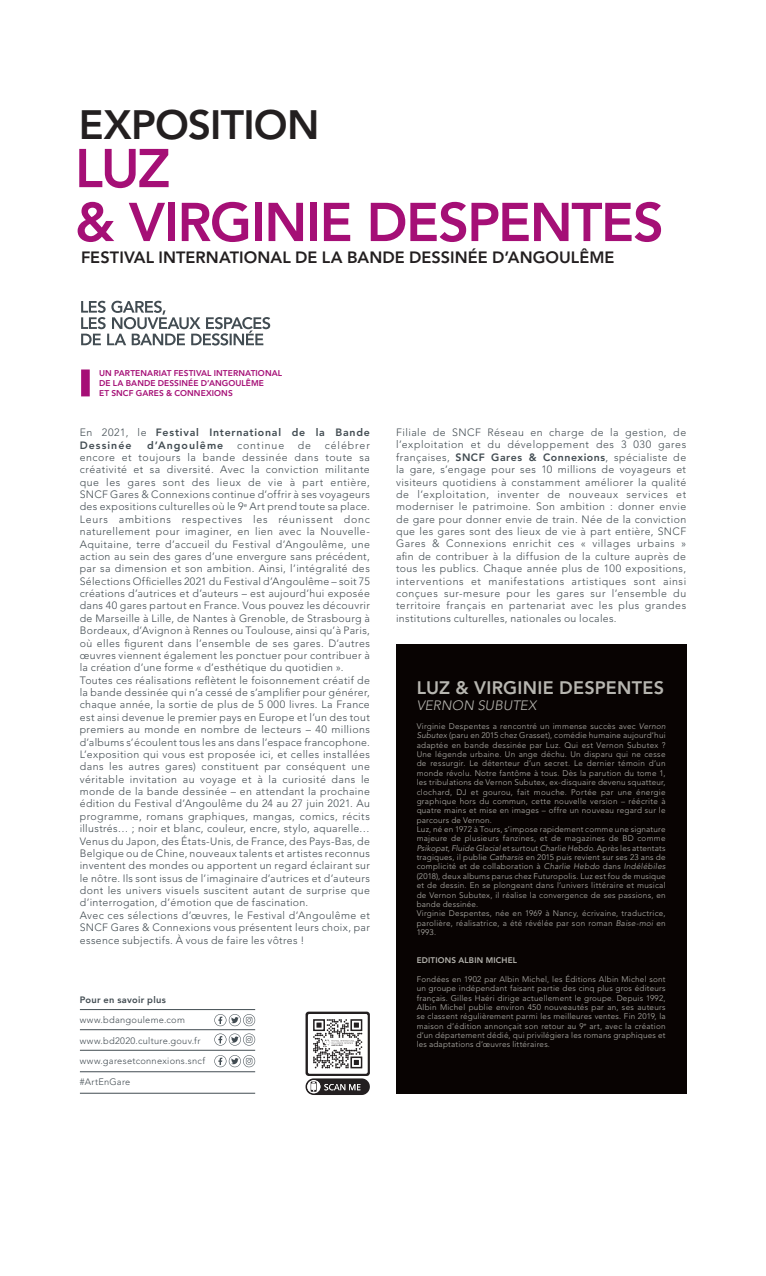
<style>
.page{position:relative;width:766px;height:1276px;background:#fff}
.page>*{position:absolute;margin:0;border:0;box-sizing:border-box;transform-origin:0 0}
.t1{font:800 54px/54px "Avenir LT Std";letter-spacing:-.025em;color:#a50f76}
.t2{font:800 40.73px "Avenir LT Std";letter-spacing:-.02em;color:#231f20}
.t3{font:800 18px "Avenir LT Std";letter-spacing:.015em;color:#b7b6b0}
.t4{font:800 16.2px "Avenir LT Std";letter-spacing:.005em;color:#231f20}
.t5{font:italic 300 13.5px "Avenir LT Std";letter-spacing:.015em;color:#b7b6b0}
.t6{font:300 10.58px/12.4px "Avenir LT Std";letter-spacing:.035em;color:#424c52}
.t7{font:800 10.58px/12.4px "Avenir LT Std";letter-spacing:.075em;color:#424c52}
.t8{font:800 10.58px "Avenir LT Std";letter-spacing:.095em;color:#424c52}
.t9{font:300 10.58px "Avenir LT Std";letter-spacing:.085em;color:#424c52}
.t10{font:300 9.22px "Avenir LT Std";letter-spacing:.03em;color:#424c52}
.t11{font:800 9.22px "Avenir";letter-spacing:.035em;color:#424c52}
.t12{font:800 8.33px/10.1px "Avenir LT Std";letter-spacing:.01em;color:#a50f76}
.t13{font:300 8.1px/9.5px "Avenir LT Std";letter-spacing:.03em;color:#b7b6b0}
.t14{font:800 8.1px "Avenir LT Std";letter-spacing:.025em;color:#b7b6b0}
.s1{font-weight:300}
.s2{font-weight:800}
.s3{font-style:italic}
</style>
<div class="page">
<div style="left:81px;top:369px;width:9px;height:27px;background:#a50f76"></div>
<svg style="left:81px;top:301px;width:189px;height:44px"></svg>
<div style="left:396px;top:643px;width:290px;height:450px;background:#080302"></div>
<hr style="left:80px;top:1009px;width:175px;height:1px;background:#424c52">
<hr style="left:80px;top:1029px;width:175px;height:1px;background:#424c52">
<hr style="left:80px;top:1050px;width:175px;height:1px;background:#424c52">
<svg style="left:214px;top:1014px;width:41px;height:12px"></svg>
<svg style="left:214px;top:1033px;width:41px;height:12px"></svg>
<svg style="left:214px;top:1055px;width:41px;height:12px"></svg>
<hr style="left:80px;top:1071px;width:175px;height:1px;background:#424c52">
<hr style="left:80px;top:1093px;width:175px;height:1px;background:#424c52">
<svg style="left:305px;top:1011px;width:65px;height:84px"></svg>
<h2 class="t2" style="left:79px;top:101px;width:242px">EXPOSITION</h2>
<h1 class="t1" style="left:75px;top:141px;width:590px">LUZ<br>&amp; VIRGINIE DESPENTES</h1>
<h3 class="t4" style="left:81px;top:248px;width:534px">FESTIVAL INTERNATIONAL DE LA BANDE DESSINÉE D’ANGOULÊME</h3>
<p class="t12" style="left:99px;top:368px;width:184px">UN PARTENARIAT FESTIVAL INTERNATIONAL<br>DE LA BANDE DESSINÉE D’ANGOULÊME<br>ET SNCF GARES &amp; CONNEXIONS</p>
<p class="t7" style="left:80px;top:426px;width:291px"><span class="s1">En 2021, le</span> Festival International de la Bande<br>Dessinée</p>
<p class="t6" style="left:80px;top:439px;width:291px;text-indent:245px">célébrer encore et toujours la bande dessinée dans toute sa créativité et sa diversité. Avec la conviction militante que les gares sont des lieux de vie à part entière, SNCF Gares &amp; Connexions continue d’offrir à ses voyageurs des expositions culturelles où le 9<sup>e</sup> Art prend toute sa place.<br>Leurs ambitions respectives les réunissent donc naturellement pour imaginer, en lien avec la Nouvelle-Aquitaine, terre d’accueil du Festival d’Angoulême, une action au sein des gares d’une envergure sans précédent, par sa dimension et son ambition. Ainsi, l’intégralité des Sélections Officielles 2021 du Festival d’Angoulême – soit 75 créations d’autrices et d’auteurs – est aujourd’hui exposée dans 40 gares partout en France. Vous pouvez les découvrir de Marseille à Lille, de Nantes à Grenoble, de Strasbourg à Bordeaux, d’Avignon à Rennes ou Toulouse, ainsi qu’à Paris, où elles figurent dans l’ensemble de ses gares. D’autres œuvres viennent également les ponctuer pour contribuer à la création d’une forme « d’esthétique du quotidien ».<br>Toutes ces réalisations reflètent le foisonnement créatif de la bande dessinée qui n’a cessé de s’amplifier pour générer, chaque année, la sortie de plus de 5 000 livres. La France est ainsi devenue le premier pays en Europe et l’un des tout premiers au monde en nombre de lecteurs – 40 millions d’albums s’écoulent tous les ans dans l’espace francophone.<br>L’exposition qui vous est proposée ici, et celles installées dans les autres gares) constituent par conséquent une véritable invitation au voyage et à la curiosité dans le monde de la bande dessinée – en attendant la prochaine édition du Festival d’Angoulême du 24 au 27 juin 2021. Au programme, romans graphiques, mangas, comics, récits illustrés… ; noir et blanc, couleur, encre, stylo, aquarelle… Venus du Japon, des États-Unis, de France, des Pays-Bas, de Belgique ou de Chine, nouveaux talents et artistes reconnus inventent des mondes ou apportent un regard éclairant sur le nôtre. Ils sont issus de l’imaginaire d’autrices et d’auteurs dont les univers visuels suscitent autant de surprise que d’interrogation, d’émotion que de fascination.<br>Avec ces sélections d’œuvres, le Festival d’Angoulême et SNCF Gares &amp; Connexions vous présentent leurs choix, par essence subjectifs. À vous de faire les vôtres !</p>
<p class="t8" style="left:147px;top:438px;width:78px">d’Angoulême</p>
<p class="t9" style="left:237px;top:439px;width:49px">continue</p>
<p class="t6" style="left:298px;top:439px;width:15px">de</p>
<p class="t11" style="left:80px;top:992px;width:88px">Pour en savoir plus</p>
<p class="t10" style="left:80px;top:1014px;width:107px">www.bdangouleme.com</p>
<p class="t10" style="left:80px;top:1035px;width:122px">www.bd2020.culture.gouv.fr</p>
<p class="t10" style="left:80px;top:1055px;width:127px">www.garesetconnexions.sncf</p>
<p class="t10" style="left:80px;top:1076px;width:52px">#ArtEnGare</p>
<p class="t6" style="left:396px;top:426px;width:291px;text-align:justify">Filiale de SNCF Réseau en charge de la gestion, de l’exploitation et du développement des 3 030 gares françaises, <span class="s2">SNCF Gares &amp; Connexions</span>, spécialiste de la gare, s’engage pour ses 10 millions de voyageurs et visiteurs quotidiens à constamment améliorer la qualité de l’exploitation, inventer de nouveaux services et moderniser le patrimoine. Son ambition : donner envie de gare pour donner envie de train. Née de la conviction que les gares sont des lieux de vie à part entière, SNCF Gares &amp; Connexions enrichit ces « villages urbains » afin de contribuer à la diffusion de la culture auprès de tous les publics. Chaque année plus de 100 expositions, interventions et manifestations artistiques sont ainsi conçues sur-mesure pour les gares sur l’ensemble du territoire français en partenariat avec les plus grandes institutions culturelles, nationales ou locales.</p>
<h3 class="t3" style="left:416px;top:677px;width:249px">LUZ &amp; VIRGINIE DESPENTES</h3>
<p class="t5" style="left:416px;top:697px;width:121px">VERNON SUBUTEX</p>
<p class="t13" style="left:416px;top:721px;width:250px">Virginie Despentes a rencontré un immense succès avec <span class="s3">Vernon Subutex</span> (paru en 2015 chez Grasset), comédie humaine aujourd’hui adaptée en bande dessinée par Luz. Qui est Vernon Subutex ?<br>Une légende urbaine. Un ange déchu. Un disparu qui ne cesse de ressurgir. Le détenteur d’un secret. Le dernier témoin d’un monde révolu. Notre fantôme à tous. Dès la parution du tome 1, les tribulations de Vernon Subutex, ex-disquaire devenu squatteur, clochard, DJ et gourou, fait mouche. Portée par une énergie graphique hors du commun, cette nouvelle version – réécrite à quatre mains et mise en images – offre un nouveau regard sur le parcours de Vernon.<br>Luz, né en 1972 à Tours, s’impose rapidement comme une signature majeure de plusieurs fanzines, et de magazines de BD comme <span class="s3">Psikopat</span>, <span class="s3">Fluide Glacial</span> et surtout <span class="s3">Charlie Hebdo</span>. Après les attentats tragiques, il publie <span class="s3">Catharsis</span> en 2015 puis revient sur ses 23 ans de complicité et de collaboration à <span class="s3">Charlie Hebdo</span> dans <span class="s3">Indélébiles </span>(2018), deux albums parus chez Futuropolis. Luz est fou de musique et de dessin. En se plongeant dans l’univers littéraire et musical de Vernon Subutex, il réalise la convergence de ses passions, en bande dessinée.<br>Virginie Despentes, née en 1969 à Nancy, écrivaine, traductrice, parolière, réalisatrice, a été révélée par son roman <span class="s3">Baise-moi</span> en 1993.</p>
<p class="t14" style="left:416px;top:955px;width:102px">EDITIONS ALBIN MICHEL</p>
<p class="t13" style="left:416px;top:974px;width:250px;text-align:justify">Fondées en 1902 par Albin Michel, les Éditions Albin Michel sont un groupe indépendant faisant partie des cinq plus gros éditeurs français. Gilles Haéri dirige actuellement le groupe. Depuis 1992, Albin Michel publie environ 450 nouveautés par an, ses auteurs se classent régulièrement parmi les meilleures ventes. Fin 2019, la maison d’édition annonçait son retour au 9<sup>e</sup> art, avec la création d’un département dédié, qui privilégiera les romans graphiques et les adaptations d’œuvres littéraires.</p>
</div>
